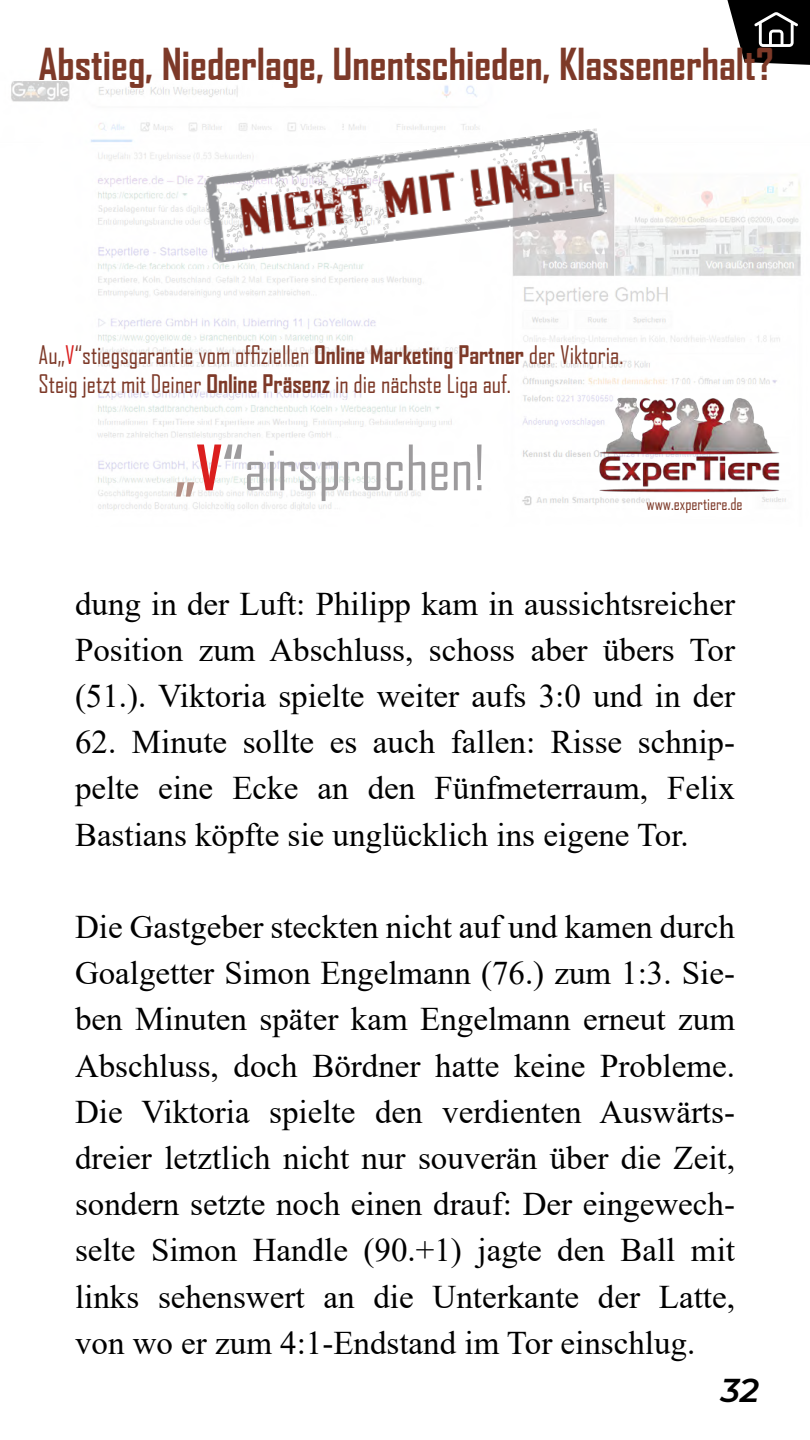
<style>
.page{position:relative;width:810px;height:1440px;background:#fff}
.page>*{position:absolute;margin:0;border:0;box-sizing:border-box;transform-origin:0 0}
.t1{font:59.93px "Agency FB";color:#9d9b9d}
.t2{font:700 42.22px "Agency FB";color:#7d3928}
.t3{font:33px/46.2px "Times New Roman";color:#000;text-align:justify}
.t4{font:italic 600 33px "Montserrat";color:#000}
.t5{font:24.53px/28.6px "Agency FB";color:#7d3928}
.t6{font:16.35px "Agency FB";color:#7d3928}
.s1{color:#db1e1e}
.s2{font-weight:700}
.s3{font-weight:700;color:#b38f85}
.s4{font-weight:700;color:#db1e1e}
</style>
<div class="page">
<img style="left:11px;top:81px;width:790px;height:430px">
<img style="left:580px;top:384px;width:218px;height:125px">
<img style="left:203px;top:128px;width:404px;height:135px">
<svg style="left:727px;top:0;width:83px;height:65px"></svg>
<p class="t2" style="left:39px;top:38px;width:737px">Abstieg, Niederlage, Unentschieden, Klassenerhalt?</p>
<p class="t5" style="left:39px;top:340px;width:586px">Au„<span class="s1">V</span>“stiegsgarantie vom offiziellen <span class="s2">Online Marketing Partner</span> der Viktoria.<br>Steig jetzt mit Deiner <span class="s2">Online Präsenz</span> in die nächste Liga auf.</p>
<h1 class="t1" style="left:174px;top:431px;width:312px"><span class="s3">„</span><span class="s4">V</span><span class="s2">“</span>airsprochen!</h1>
<p class="t6" style="left:646px;top:494px;width:98px">www.expertiere.de</p>
<p class="t3" style="left:75px;top:579px;width:662px">dung in der Luft: Philipp kam in aussichtsreicher Position zum Abschluss, schoss aber übers Tor (51.). Viktoria spielte weiter aufs 3:0 und in der</p>
<p class="t3" style="left:75px;top:718px;width:662px">62. Minute sollte es auch fallen: Risse schnip&shy;pelte eine Ecke an den Fünfmeterraum, Felix Bastians köpfte sie unglücklich ins eigene Tor.</p>
<p class="t3" style="left:75px;top:903px;width:662px">Die Gastgeber steckten nicht auf und kamen durch Goalgetter Simon Engelmann (76.) zum 1:3. Sie&shy;ben Minuten später kam Engelmann erneut zum Abschluss, doch Bördner hatte keine Probleme.<br>Die Viktoria spielte den verdienten Auswärts&shy;dreier letztlich nicht nur souverän über die Zeit, sondern setzte noch einen drauf: Der eingewech&shy;selte Simon Handle (90.+1) jagte den Ball mit links sehenswert an die Unterkante der Latte, von wo er zum 4:1-Endstand im Tor einschlug.</p>
<p class="t4" style="left:721px;top:1367px;width:40px">32</p>
</div>
